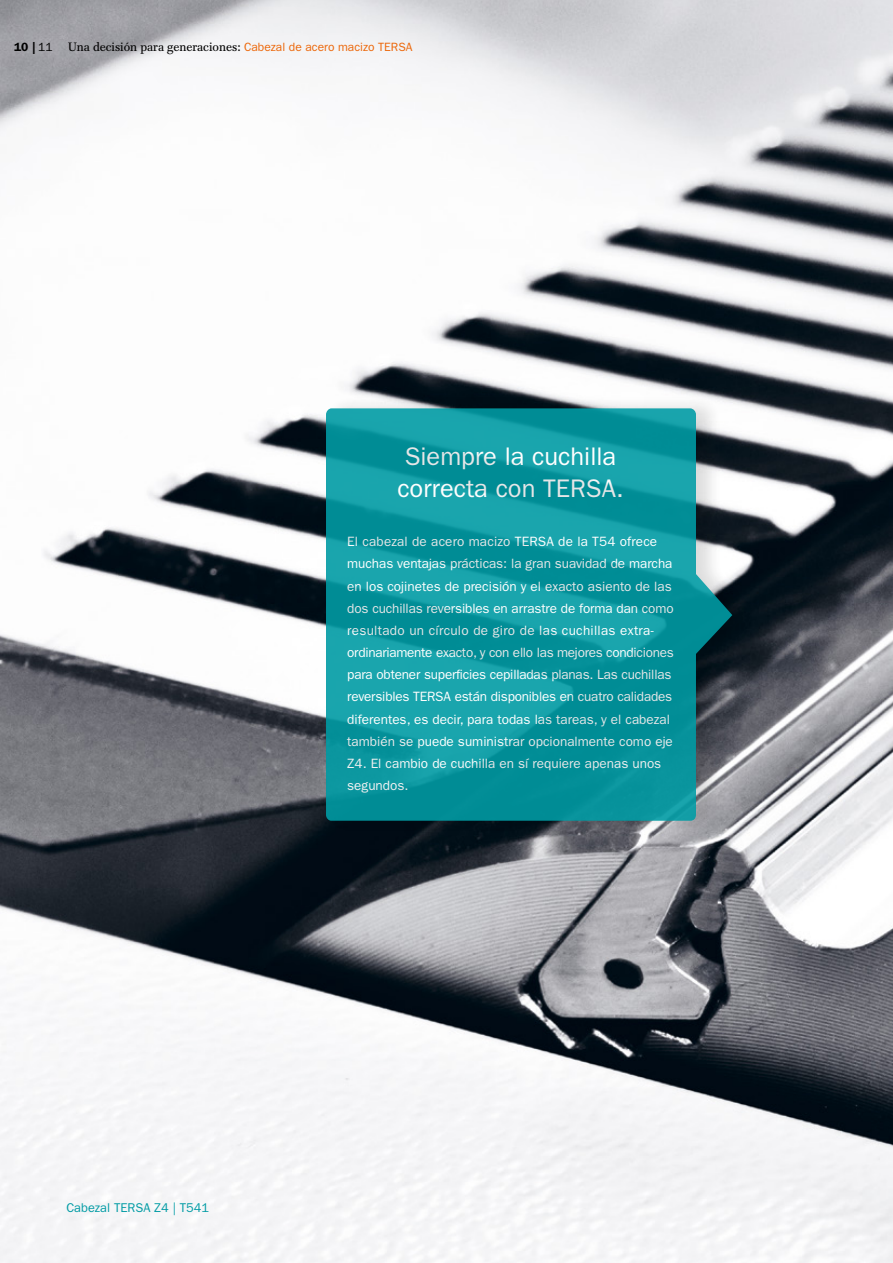
<style>
.page{position:relative;width:893px;height:1263px;background:#fff}
.page>*{position:absolute;margin:0;border:0;box-sizing:border-box;transform-origin:0 0}
.t1{font:25.5px/31.5px "ITC Franklin Gothic Std";color:#fff}
.t2{font:13.5px/22.2px "ITC Franklin Gothic Std";color:#fff}
.t3{font:12.75px "ITC Franklin Gothic Std";color:#009ba4}
.t4{font:12px "Franklin Antiqua BQ";color:#000}
.t5{font:12px "ITC Franklin Gothic Std";color:#ec6608}
.t6{font:600 12px "ITC Franklin Gothic Std";color:#000}
.s1{font-family:"ITC Franklin Gothic Std";color:#ec6608}
.s2{font-weight:400}
</style>
<div class="page">
<img style="left:0;top:0;width:893px;height:1263px">
<div style="left:325px;top:394px;width:433px;height:441px;background:#000;opacity:.15"></div>
<svg style="left:326px;top:408px;width:406px;height:413px"></svg>
<p class="t4" style="left:68px;top:39px;width:346px">Una decisión para generaciones: <span class="s1">Cabezal de acero macizo TERSA</span></p>
<p class="t6" style="left:14px;top:39px;width:40px">10 | <span class="s2">11</span></p>
<p class="t5" style="left:244px;top:40px;width:73px">Escuadradora</p>
<h1 class="t1" style="left:397px;top:441px;width:228px">Siempre la cuchilla correcta con TERSA.</h1>
<p class="t2" style="left:347px;top:530px;width:328px">El cabezal de acero macizo TERSA de la T54 ofrece muchas ventajas prácticas: la gran suavidad de marcha en los cojinetes de precisión y el exacto asiento de las dos cuchillas reversibles en arrastre de forma dan como resultado un círculo de giro de las cuchillas extra&shy;ordinariamente exacto, y con ello las mejores condiciones para obtener superficies cepilladas planas. Las cuchillas reversibles TERSA están disponibles en cuatro calidades diferentes, es decir, para todas las tareas, y el cabezal también se puede suministrar opcionalmente como eje Z4. El cambio de cuchilla en sí requiere apenas unos segundos.</p>
<p class="t3" style="left:66px;top:1200px;width:144px">Cabezal TERSA Z4 | T541</p>
</div>
